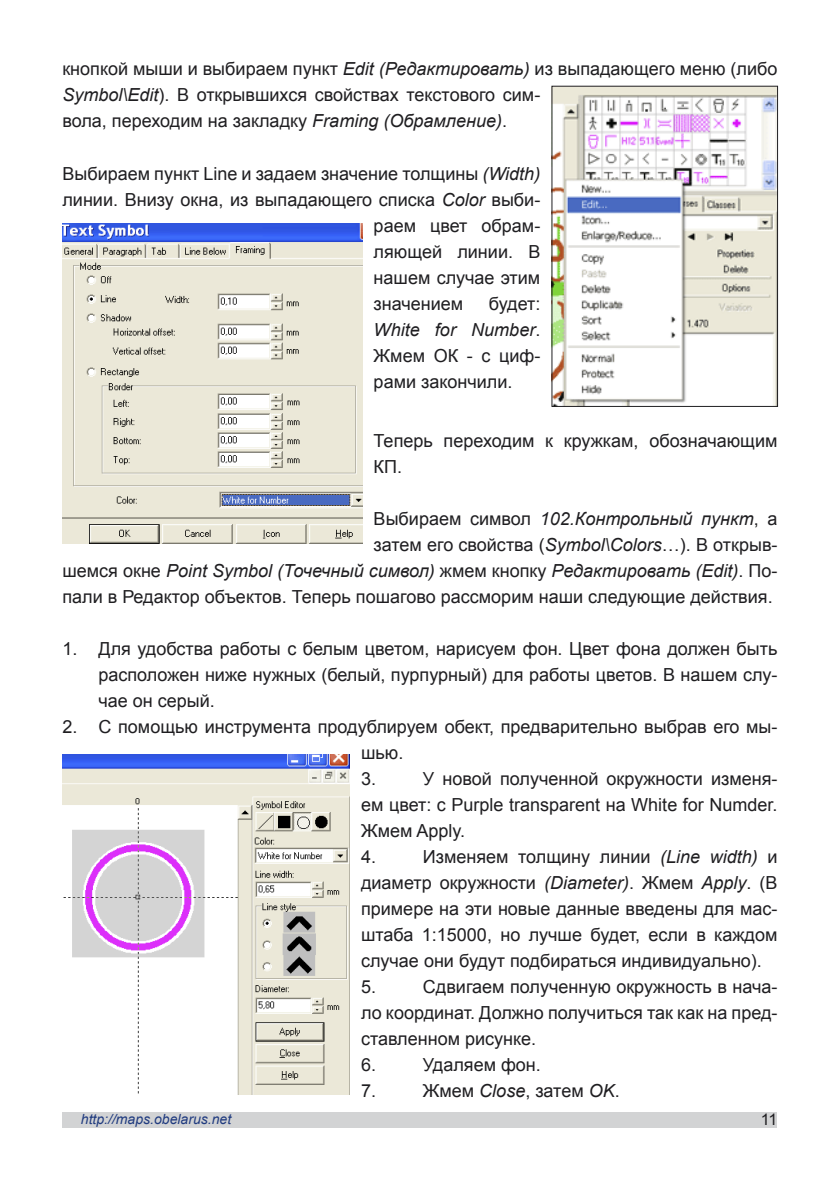
<style>
.page{position:relative;width:840px;height:1191px;background:#fff}
.page>*{position:absolute;margin:0;border:0;box-sizing:border-box;transform-origin:0 0}
.t1{font:18px/26px "Arial";color:#1f1e21}
.t2{font:16px "Arial";color:#1f1e21}
.t3{font:italic 14px "Arial";color:#203b7f}
.s1{font-style:italic}
</style>
<div class="page">
<div style="left:62px;top:1112px;width:714px;height:15px;background:#d2d3d4"></div>
<img style="left:553px;top:88px;width:222px;height:317px">
<img style="left:62px;top:223px;width:300px;height:320px">
<img style="left:62px;top:754px;width:287px;height:340px">
<p class="t1" style="left:62px;top:56px;width:716px">кнопкой мыши и выбираем пункт <span class="s1">Edit (Редактировать)</span> из выпадающего меню (либо<br><span class="s1">Symbol\Edit</span>). В открывшихся свойствах текстового сим-<br>вола, переходим на закладку <span class="s1">Framing (Обрамление)</span>.</p>
<p class="t1" style="left:62px;top:160px;width:479px">Выбираем пункт Line и задаем значение толщины <span class="s1">(Width)</span></p>
<p class="t1" style="left:62px;top:186px;width:479px">линии. Внизу окна, из выпадающего списка <span class="s1">Color</span> выби-</p>
<p class="t1" style="left:373px;top:212px;width:168px">раем цвет обрам-</p>
<p class="t1" style="left:373px;top:238px;width:168px">ляющей линии. В</p>
<p class="t1" style="left:373px;top:264px;width:168px">нашем случае этим</p>
<p class="t1" style="left:373px;top:290px;width:91px">значением</p>
<p class="t1" style="left:373px;top:290px;width:168px;text-align:justify;text-indent:115px">будет:<br><span class="s1">White for Number</span>.<br>Жмем ОК - с циф&shy;рами закончили.</p>
<p class="t1" style="left:373px;top:428px;width:405px">Теперь переходим к кружкам, обозначающим<br>КП.</p>
<p class="t1" style="left:62px;top:506px;width:716px;text-align:right">Выбираем символ <span class="s1">102.Контрольный пункт</span>, а<br>затем его свойства (<span class="s1">Symbol\Colors</span>…). В открыв-<br>шемся окне <span class="s1">Point Symbol (Точечный символ)</span> жмем кнопку <span class="s1">Редактировать (Edit)</span>. По&shy;пали в Редактор объектов. Теперь пошагово рассморим наши следующие действия.</p>
<p class="t1" style="left:98px;top:636px;width:680px;text-align:justify;text-indent:-36px">1. Для удобства работы с белым цветом, нарисуем фон. Цвет фона должен быть расположен ниже нужных (белый, пурпурный) для работы цветов. В нашем слу&shy;чае он серый.</p>
<p class="t1" style="left:361px;top:714px;width:418px;text-indent:-298px">2. С помощью инструмента продублируем обект, предварительно выбрав его мы&shy;шью.<br>3.</p>
<p class="t1" style="left:361px;top:766px;width:418px;text-indent:62px">У новой полученной окружности изменя&shy;ем цвет: с Purple transparent на White for Numder.<br>Жмем Apply.<br>4.</p>
<p class="t1" style="left:361px;top:844px;width:418px;text-indent:62px">Изменяем толщину линии <span class="s1">(Line width)</span> и диаметр окружности <span class="s1">(Diameter)</span>. Жмем <span class="s1">Apply</span>. (В примере на эти новые данные введены для мас&shy;штаба 1:15000, но лучше будет, если в каждом случае они будут подбираться индивидуально).<br>5.</p>
<p class="t1" style="left:361px;top:973px;width:418px;text-indent:62px">Сдвигаем полученную окружность в нача&shy;ло координат. Должно получиться так как на пред&shy;ставленном рисунке.<br>6.</p>
<p class="t1" style="left:422px;top:1051px;width:119px">Удаляем фон.</p>
<p class="t3" style="left:81px;top:1110px;width:152px">http://maps.obelarus.net</p>
<p class="t1" style="left:361px;top:1077px;width:17px">7.</p>
<p class="t1" style="left:422px;top:1077px;width:198px">Жмем <span class="s1">Close</span>, затем <span class="s1">OK</span>.</p>
<p class="t2" style="left:760px;top:1109px;width:18px">11</p>
</div>
